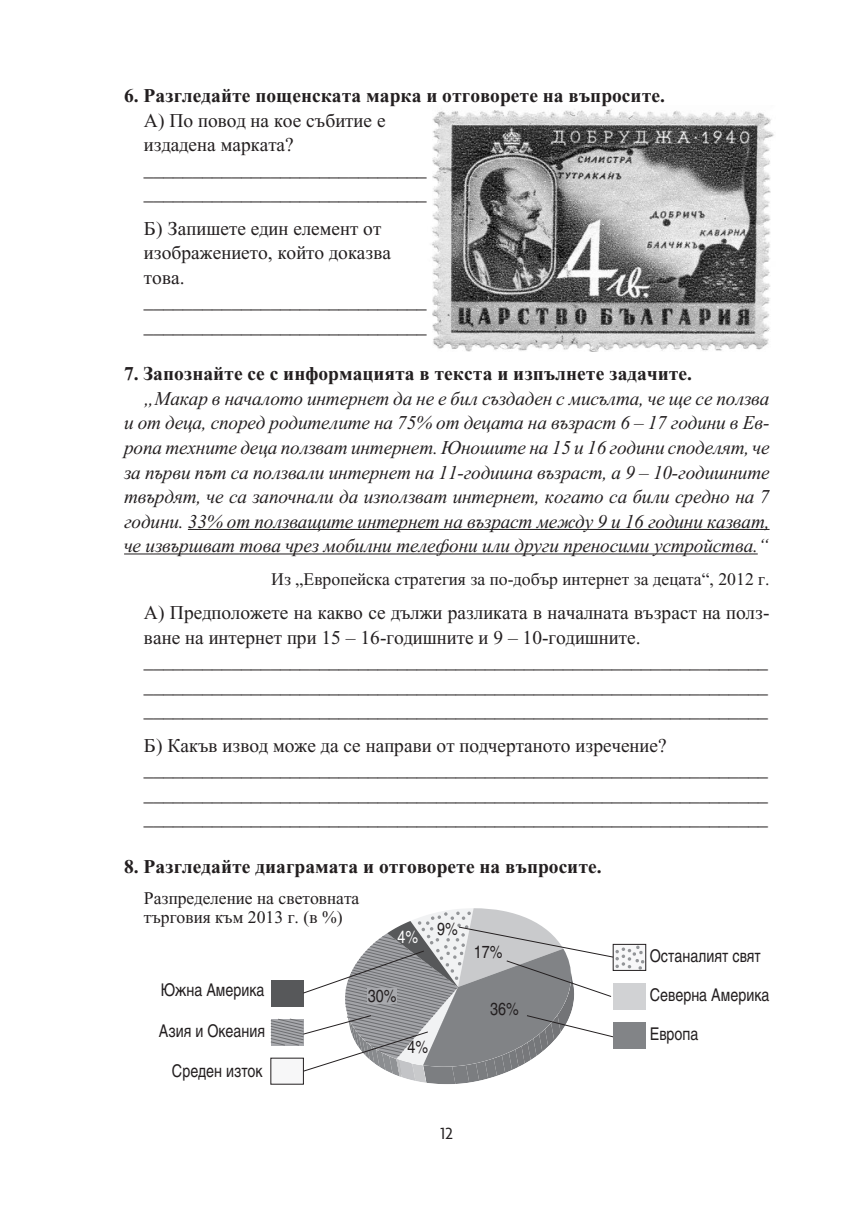
<style>
.page{position:relative;width:854px;height:1226px;background:#fff}
.page>*{position:absolute;margin:0;border:0;box-sizing:border-box;transform-origin:0 0}
.t1{font:19.25px/24.5px "SP Time ML";color:#231f20}
.t2{font:italic 19.25px/24.5px "SP Time ML";letter-spacing:-.01em;color:#231f20;text-align:justify}
.t3{font:700 19.25px "SP Time ML";color:#231f20}
.t4{font:17.5px/19.2px "SP Time ML";color:#231f20}
.t5{font:17.5px "SP Helicon ML Narrow";color:#231f20}
.t6{font:17.5px "Agenda Bg";color:#231f20}
.t7{font:17.5px "SP Helicon ML Narrow";color:#fff}
</style>
<div class="page">
<img style="left:432px;top:109px;width:342px;height:242px">
<hr style="left:188px;top:529px;width:581px;height:1px;background:#231f20">
<hr style="left:124px;top:553px;width:633px;height:1px;background:#231f20">
<div style="left:613px;top:1022px;width:32px;height:26px;background:#828487"></div>
<div style="left:613px;top:983px;width:32px;height:26px;background:#d1d2d4"></div>
<svg style="left:270px;top:908px;width:374px;height:176px"></svg>
<div style="left:367px;top:987px;width:30px;height:16px;background:#a8a9ad"></div>
<p class="t3" style="left:124px;top:82px;width:542px">6. Разгледайте пощенската марка и отговорете на въпросите.</p>
<p class="t1" style="left:144px;top:107px;width:284px">А) По повод на кое събитие е издадена марката? _____________________________ _____________________________</p>
<p class="t1" style="left:144px;top:215px;width:284px">Б) Запишете един елемент от изображението, който доказва това. _____________________________ _____________________________</p>
<p class="t3" style="left:124px;top:360px;width:569px">7. Запознайте се с информацията в текста и изпълнете задачите.</p>
<p class="t2" style="left:124px;top:385px;width:646px;text-indent:20px">„Макар в началото интернет да не е бил създаден с мисълта, че ще се ползва и от деца, според родителите на 75% от децата на възраст 6 – 17 години в Ев&shy;ропа техните деца ползват интернет. Юношите на 15 и 16 години споделят, че за първи път са ползвали интернет на 11-годишна възраст, а 9 – 10-годишните твърдят, че са започнали да използват интернет, когато са били средно на 7 години. 33% от ползващите интернет на възраст между 9 и 16 години казват, че извършват това чрез мобилни телефони или други преносими устройства.“</p>
<p class="t4" style="left:271px;top:568px;width:499px">Из „Европейска стратегия за по-добър интернет за децата“, 2012 г.</p>
<p class="t1" style="left:144px;top:599px;width:626px">A) Предположете на какво се дължи разликата в началната възраст на полз&shy;ване на интернет при 15 – 16-годишните и 9 – 10-годишните. ________________________________________________________________ ________________________________________________________________ ________________________________________________________________</p>
<p class="t1" style="left:144px;top:732px;width:625px">Б) Какъв извод може да се направи от подчертаното изречение? ________________________________________________________________ ________________________________________________________________ ________________________________________________________________</p>
<p class="t3" style="left:124px;top:852px;width:479px">8. Разгледайте диаграмата и отговорете на въпросите.</p>
<p class="t4" style="left:144px;top:888px;width:217px">Разпределение на световната търговия към 2013 г. (в %)</p>
<p class="t7" style="left:397px;top:924px;width:22px">4%</p>
<p class="t5" style="left:437px;top:917px;width:22px">9%</p>
<p class="t5" style="left:161px;top:978px;width:105px">Южна Америка</p>
<p class="t5" style="left:159px;top:1018px;width:108px">Азия и Океания</p>
<p class="t5" style="left:172px;top:1058px;width:92px">Среден изток</p>
<p class="t5" style="left:367px;top:983px;width:30px">30%</p>
<p class="t5" style="left:407px;top:1035px;width:22px">4%</p>
<p class="t5" style="left:473px;top:939px;width:30px">17%</p>
<p class="t5" style="left:490px;top:996px;width:30px">36%</p>
<p class="t6" style="left:440px;top:1123px;width:14px">12</p>
<p class="t5" style="left:649px;top:943px;width:112px">Останалият свят</p>
<p class="t5" style="left:649px;top:982px;width:121px">Северна Америка</p>
<p class="t5" style="left:649px;top:1022px;width:50px">Европа</p>
</div>
